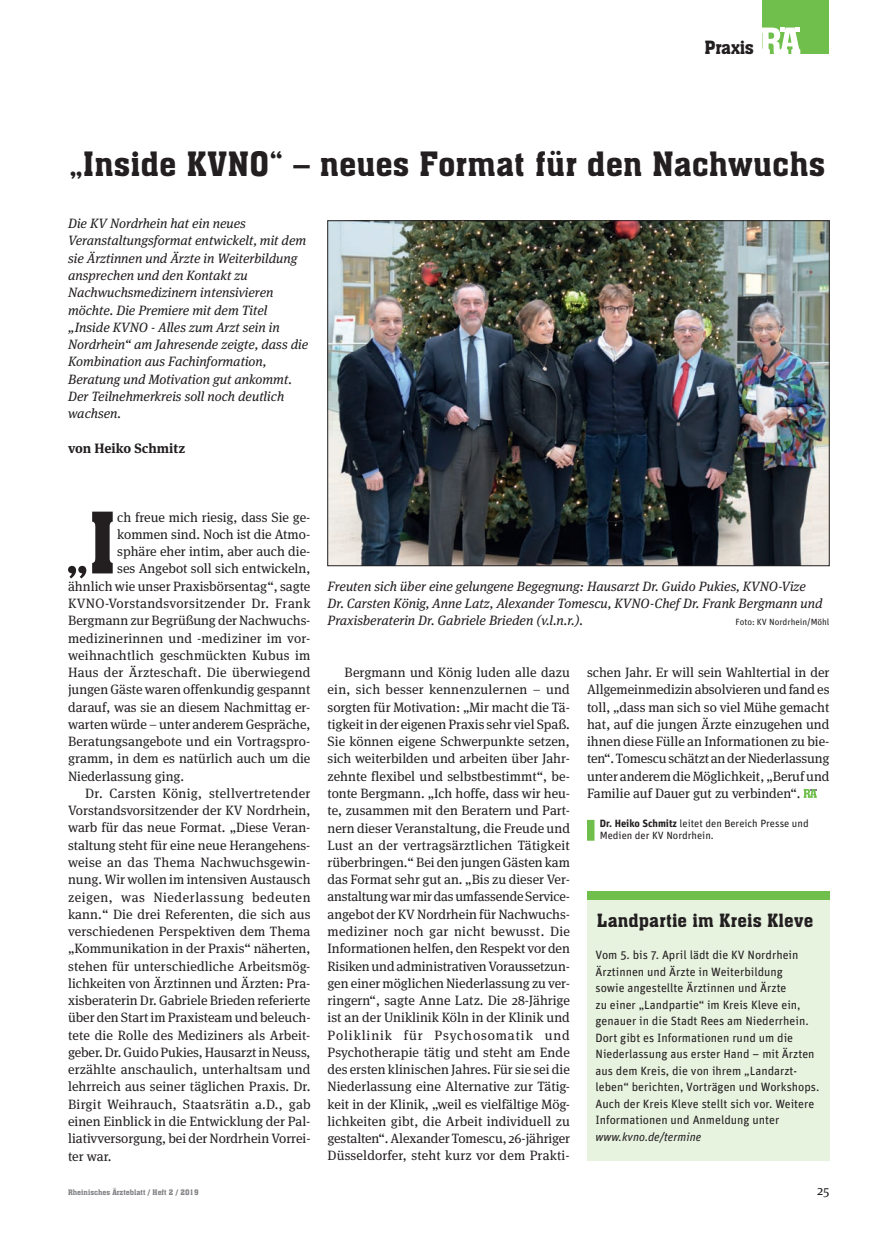
<style>
.page{position:relative;width:872px;height:1234px;background:#fff}
.page>*{position:absolute;margin:0;border:0;box-sizing:border-box;transform-origin:0 0}
.t1{font:55.5px "Aachen BT";color:#231f20}
.t2{font:33px "Aachen BT";color:#231f20}
.t3{font:18px "Aachen BT";letter-spacing:.005em;color:#231f20}
.t4{font:13.5px/17.2px "Meta Serif OT";color:#231f20}
.t5{font:italic 13.5px/17.2px "Meta Serif OT";color:#231f20}
.t6{font:13.5px "Meta Serif OT";letter-spacing:.02em;color:#231f20}
.t7{font:13.5px "Meta Serif OT";letter-spacing:.025em;color:#231f20}
.t8{font:13.5px "Meta Serif OT";letter-spacing:.04em;color:#231f20}
.t9{font:700 13.5px "Meta Serif OT";color:#231f20}
.t10{font:12px/16.5px "Unit";color:#231f20}
.t11{font:italic 12px "Unit";color:#231f20}
.t12{font:10.5px/12px "Unit";color:#231f20}
.t13{font:9px "Unit";color:#231f20}
.t14{font:7.5px "Aachen BT";color:#808285}
.s1{font-size:83.1px}
.s2{font-weight:700}
</style>
<div class="page">
<div style="left:762px;top:0;width:67px;height:54px;background:#70bf4c"></div>
<svg style="left:762px;top:28px;width:38px;height:26px"></svg>
<svg style="left:803px;top:789px;width:14px;height:8px"></svg>
<img style="left:329px;top:222px;width:498px;height:342px">
<div style="left:587px;top:819px;width:7px;height:21px;background:#70bf4c"></div>
<div style="left:587px;top:895px;width:242px;height:265px;background:#e7f2df"></div>
<div style="left:587px;top:891px;width:242px;height:8px;background:#70bf4c"></div>
<h3 class="t3" style="left:704px;top:36px;width:51px">Praxis</h3>
<h2 class="t2" style="left:68px;top:143px;width:758px">„Inside KVNO“ – neues Format für den Nachwuchs</h2>
<p class="t5" style="left:68px;top:215px;width:242px">Die KV Nordrhein hat ein neues Veranstaltungsformat entwickelt, mit dem sie Ärztinnen und Ärzte in Weiterbildung ansprechen und den Kontakt zu Nachwuchsmedizinern intensivieren möchte. Die Premiere mit dem Titel „Inside KVNO - Alles zum Arzt sein in Nordrhein“ am Jahresende zeigte, dass die Kombination aus Fachinformation, Beratung und Motivation gut ankommt.<br>Der Teilnehmerkreis soll noch deutlich wachsen.</p>
<p class="t9" style="left:68px;top:439px;width:118px">von Heiko Schmitz</p>
<h1 class="t1" style="left:64px;top:518px;width:55px">„<span class="s1">I</span></h1>
<p class="t4" style="left:117px;top:508px;width:195px">ch freue mich riesig, dass Sie ge-</p>
<p class="t4" style="left:117px;top:525px;width:195px">kommen sind. Noch ist die Atmo-</p>
<p class="t4" style="left:117px;top:542px;width:195px">sphäre eher intim, aber auch die-</p>
<p class="t4" style="left:117px;top:560px;width:195px">ses Angebot soll sich entwickeln,</p>
<p class="t4" style="left:68px;top:577px;width:244px">ähnlich wie unser Praxisbörsentag“, sagte</p>
<p class="t7" style="left:68px;top:594px;width:244px">KVNO-Vorstandsvorsitzender Dr. Frank</p>
<p class="t4" style="left:68px;top:611px;width:244px">Bergmann zur Begrüßung der Nachwuchs-</p>
<p class="t4" style="left:68px;top:629px;width:244px">medizinerinnen und -mediziner im vor-</p>
<p class="t6" style="left:68px;top:646px;width:244px">weihnachtlich geschmückten Kubus im</p>
<p class="t4" style="left:68px;top:663px;width:244px">Haus der Ärzteschaft. Die überwiegend</p>
<p class="t4" style="left:68px;top:680px;width:244px">jungen Gäste waren offenkundig gespannt</p>
<p class="t4" style="left:68px;top:698px;width:244px">darauf, was sie an diesem Nachmittag er-</p>
<p class="t4" style="left:68px;top:715px;width:244px">warten würde – unter anderem Gespräche,</p>
<p class="t4" style="left:68px;top:732px;width:244px">Beratungsangebote und ein Vortragspro-</p>
<p class="t4" style="left:68px;top:749px;width:244px">gramm, in dem es natürlich auch um die</p>
<p class="t4" style="left:68px;top:767px;width:118px">Niederlassung ging.</p>
<p class="t7" style="left:85px;top:784px;width:227px">Dr. Carsten König, stellvertretender</p>
<p class="t4" style="left:68px;top:801px;width:244px">Vorstandsvorsitzender der KV Nordrhein,</p>
<p class="t4" style="left:68px;top:818px;width:244px">warb für das neue Format. „Diese Veran-</p>
<p class="t4" style="left:68px;top:836px;width:244px">staltung steht für eine neue Herangehens-</p>
<p class="t6" style="left:68px;top:853px;width:244px">weise an das Thema Nachwuchsgewin-</p>
<p class="t4" style="left:68px;top:870px;width:244px">nung. Wir wollen im intensiven Austausch</p>
<p class="t8" style="left:68px;top:888px;width:244px">zeigen, was Niederlassung bedeuten</p>
<p class="t4" style="left:68px;top:905px;width:244px">kann.“ Die drei Referenten, die sich aus</p>
<p class="t4" style="left:68px;top:922px;width:244px">verschiedenen Perspektiven dem Thema</p>
<p class="t4" style="left:68px;top:939px;width:244px">„Kommunikation in der Praxis“ näherten,</p>
<p class="t4" style="left:68px;top:956px;width:244px">stehen für unterschiedliche Arbeitsmög-</p>
<p class="t4" style="left:68px;top:974px;width:244px">lichkeiten von Ärztinnen und Ärzten: Pra-</p>
<p class="t4" style="left:68px;top:991px;width:244px">xisberaterin Dr. Gabriele Brieden referierte</p>
<p class="t4" style="left:68px;top:1008px;width:244px">über den Start im Praxisteam und beleuch-</p>
<p class="t4" style="left:68px;top:1026px;width:242px">tete die Rolle des Mediziners als Arbeit-</p>
<p class="t4" style="left:68px;top:1043px;width:244px">geber. Dr. Guido Pukies, Hausarzt in Neuss,</p>
<p class="t4" style="left:68px;top:1060px;width:244px">erzählte anschaulich, unterhaltsam und</p>
<p class="t4" style="left:68px;top:1077px;width:244px">lehrreich aus seiner täglichen Praxis. Dr.</p>
<p class="t6" style="left:68px;top:1095px;width:244px">Birgit Weihrauch, Staatsrätin a.D., gab</p>
<p class="t4" style="left:68px;top:1112px;width:244px">einen Einblick in die Entwicklung der Pal-</p>
<p class="t4" style="left:68px;top:1129px;width:244px">liativversorgung, bei der Nordrhein Vorrei-</p>
<p class="t4" style="left:68px;top:1146px;width:45px">ter war.</p>
<p class="t5" style="left:327px;top:577px;width:496px">Freuten sich über eine gelungene Begegnung: Hausarzt Dr. Guido Pukies, KVNO-Vize<br>Dr. Carsten König, Anne Latz, Alexander Tomescu, KVNO-Chef Dr. Frank Bergmann und<br>Praxisberaterin Dr. Gabriele Brieden (v.l.n.r.).</p>
<p class="t13" style="left:735px;top:616px;width:95px">Foto: KV Nordrhein/Möhl</p>
<p class="t4" style="left:327px;top:663px;width:244px;text-indent:17px">Bergmann und König luden alle dazu ein, sich besser kennenzulernen – und sorgten für Motivation: „Mir macht die Tä&shy;tigkeit in der eigenen Praxis sehr viel Spaß.<br>Sie können eigene Schwerpunkte setzen, sich weiterbilden und arbeiten über Jahr&shy;zehnte flexibel und selbstbestimmt“, be&shy;tonte Bergmann. „Ich hoffe, dass wir heu&shy;te, zusammen mit den Beratern und Part&shy;nern dieser Veranstaltung, die Freude und Lust an der vertragsärztlichen Tätigkeit rüberbringen.“ Bei den jungen Gästen kam das Format sehr gut an. „Bis zu dieser Ver&shy;anstaltung war mir das umfassende Service&shy;angebot der KV Nordrhein für Nachwuchs&shy;mediziner noch gar nicht bewusst. Die Informationen helfen, den Respekt vor den Risiken und administrativen Voraussetzun&shy;gen einer möglichen Niederlassung zu ver&shy;ringern“, sagte Anne Latz. Die 28-Jährige ist an der Uniklinik Köln in der Klinik und Poliklinik für Psychosomatik und Psychotherapie tätig und steht am Ende des ersten klinischen Jahres. Für sie sei die Niederlassung eine Alternative zur Tätig&shy;keit in der Klinik, „weil es vielfältige Mög&shy;lichkeiten gibt, die Arbeit individuell zu gestalten“. Alexander Tomescu, 26-jähriger Düsseldorfer, steht kurz vor dem Prakti-</p>
<p class="t4" style="left:587px;top:663px;width:244px;text-align:justify">schen Jahr. Er will sein Wahltertial in der Allgemeinmedizin absolvieren und fand es toll, „dass man sich so viel Mühe gemacht hat, auf die jungen Ärzte einzugehen und ihnen diese Fülle an Informationen zu bie&shy;ten“. Tomescu schätzt an der Niederlassung unter anderem die Möglichkeit, „Beruf und Familie auf Dauer gut zu verbinden“.</p>
<p class="t12" style="left:600px;top:817px;width:210px"><span class="s2">Dr. Heiko Schmitz</span> leitet den Bereich Presse und<br>Medien der KV Nordrhein.</p>
<h3 class="t3" style="left:597px;top:909px;width:218px">Landpartie im Kreis Kleve</h3>
<p class="t10" style="left:595px;top:946px;width:225px">Vom 5. bis 7. April lädt die KV Nordrhein Ärztinnen und Ärzte in Weiterbildung<br>sowie angestellte Ärztinnen und Ärzte<br>zu einer „Landpartie“ im Kreis Kleve ein, genauer in die Stadt Rees am Niederrhein.<br>Dort gibt es Informationen rund um die Niederlassung aus erster Hand – mit Ärzten aus dem Kreis, die von ihrem „Landarzt&shy;leben“ berichten, Vorträgen und Workshops.<br>Auch der Kreis Kleve stellt sich vor. Weitere Informationen und Anmeldung unter</p>
<p class="t11" style="left:595px;top:1128px;width:107px">www.kvno.de/termine</p>
<p class="t14" style="left:68px;top:1187px;width:132px">Rheinisches Ärzteblatt / Heft 2 / 2019</p>
<p class="t4" style="left:817px;top:1181px;width:14px">25</p>
</div>
